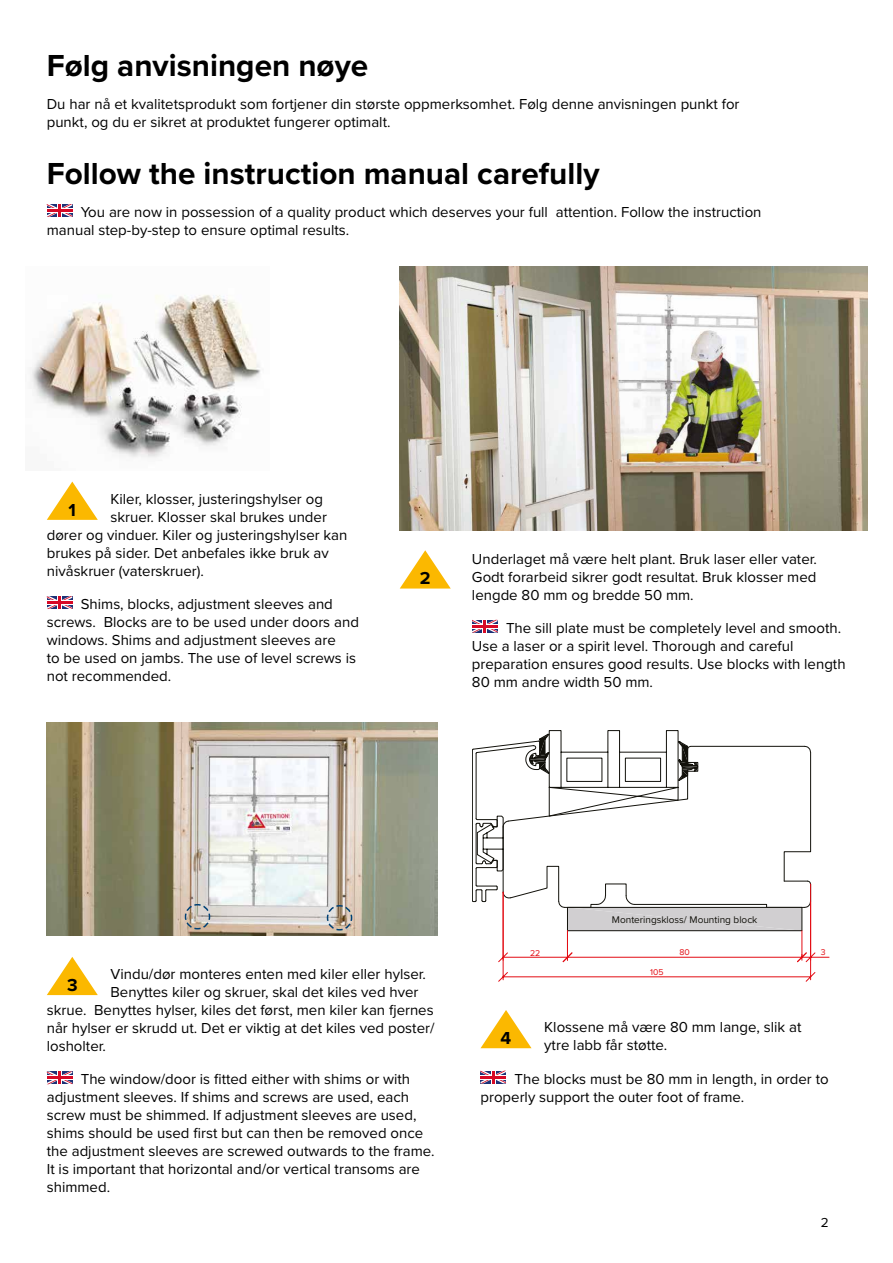
<style>
.page{position:relative;width:893px;height:1263px;background:#fff}
.page>*{position:absolute;margin:0;border:0;box-sizing:border-box;transform-origin:0 0}
.t1{font:700 31.5px "Proxima Nova";color:#000}
.t2{font:700 18px "Proxima Nova";color:#000}
.t3{font:15px/18px "Proxima Nova";color:#000}
.t4{font:13.5px "Proxima Nova";color:#000}
.t5{font:10.05px "Proxima Nova";color:#12110b}
.t6{font:8.7px "Proxima Nova";color:#e30c13}
</style>
<div class="page">
<img style="left:31px;top:295px;width:230px;height:163px">
<img style="left:47px;top:723px;width:391px;height:212px">
<svg style="left:472px;top:730px;width:357px;height:252px"></svg>
<img style="left:400px;top:267px;width:467px;height:263px">
<svg style="left:400px;top:550px;width:51px;height:38px"></svg>
<svg style="left:47px;top:596px;width:25px;height:13px"></svg>
<hr style="left:47px;top:601px;width:25px;height:3px;background:#d70926">
<svg style="left:47px;top:1071px;width:25px;height:13px"></svg>
<hr style="left:47px;top:1076px;width:25px;height:3px;background:#d70926">
<svg style="left:480px;top:1071px;width:26px;height:12px"></svg>
<hr style="left:480px;top:1076px;width:26px;height:2px;background:#d70926">
<svg style="left:472px;top:620px;width:25px;height:12px"></svg>
<hr style="left:472px;top:625px;width:25px;height:2px;background:#d70926">
<svg style="left:47px;top:204px;width:25px;height:13px"></svg>
<hr style="left:47px;top:209px;width:25px;height:3px;background:#d70926">
<svg style="left:47px;top:957px;width:51px;height:38px"></svg>
<svg style="left:480px;top:1010px;width:51px;height:38px"></svg>
<svg style="left:184px;top:903px;width:27px;height:27px"></svg>
<svg style="left:326px;top:904px;width:27px;height:27px"></svg>
<svg style="left:47px;top:482px;width:51px;height:38px"></svg>
<h1 class="t1" style="left:47px;top:42px;width:323px">Følg anvisningen nøye</h1>
<p class="t3" style="left:47px;top:94px;width:694px">Du har nå et kvalitetsprodukt som fortjener din største oppmerksomhet. Følg denne anvisningen punkt for punkt, og du er sikret at produktet fungerer optimalt.</p>
<h1 class="t1" style="left:47px;top:150px;width:554px">Follow the instruction manual carefully</h1>
<p class="t3" style="left:47px;top:202px;width:716px;text-indent:34px">You are now in possession of a quality product which deserves your full attention. Follow the instruction manual step-by-step to ensure optimal results.</p>
<p class="t3" style="left:111px;top:489px;width:214px">Kiler, klosser, justeringshylser og</p>
<p class="t3" style="left:111px;top:507px;width:218px">skruer. Klosser skal brukes under</p>
<p class="t3" style="left:47px;top:525px;width:302px">dører og vinduer. Kiler og justeringshylser kan</p>
<p class="t3" style="left:47px;top:543px;width:284px">brukes på sider. Det anbefales ikke bruk av</p>
<p class="t3" style="left:47px;top:561px;width:159px">nivåskruer (vaterskruer).</p>
<p class="t2" style="left:69px;top:496px;width:9px">1</p>
<p class="t3" style="left:47px;top:594px;width:314px;text-indent:34px">Shims, blocks, adjustment sleeves and screws. Blocks are to be used under doors and windows. Shims and adjustment sleeves are<br>to be used on jambs. The use of level screws is not recommended.</p>
<p class="t2" style="left:420px;top:565px;width:12px">2</p>
<p class="t3" style="left:472px;top:549px;width:346px;text-align:justify">Underlaget må være helt plant. Bruk laser eller vater.<br>Godt forarbeid sikrer godt resultat. Bruk klosser med lengde 80 mm og bredde 50 mm.</p>
<p class="t3" style="left:472px;top:618px;width:375px;text-indent:34px">The sill plate must be completely level and smooth.<br>Use a laser or a spirit level. Thorough and careful preparation ensures good results. Use blocks with length 80 mm andre width 50 mm.</p>
<p class="t3" style="left:111px;top:965px;width:317px">Vindu/dør monteres enten med kiler eller hylser.</p>
<p class="t3" style="left:111px;top:983px;width:310px">Benyttes kiler og skruer, skal det kiles ved hver</p>
<p class="t3" style="left:47px;top:1001px;width:388px">skrue. Benyttes hylser, kiles det først, men kiler kan fjernes</p>
<p class="t3" style="left:47px;top:1019px;width:389px">når hylser er skrudd ut. Det er viktig at det kiles ved poster/</p>
<p class="t3" style="left:47px;top:1037px;width:61px">losholter.</p>
<p class="t2" style="left:67px;top:971px;width:12px">3</p>
<p class="t2" style="left:501px;top:1024px;width:12px">4</p>
<p class="t5" style="left:612px;top:912px;width:147px">Monteringskloss/ Mounting block</p>
<p class="t6" style="left:530px;top:946px;width:12px">22</p>
<p class="t6" style="left:679px;top:946px;width:12px">80</p>
<p class="t6" style="left:821px;top:946px;width:6px">3</p>
<p class="t6" style="left:650px;top:965px;width:15px">105</p>
<p class="t3" style="left:544px;top:1018px;width:259px">Klossene må være 80 mm lange, slik at ytre labb får støtte.</p>
<p class="t3" style="left:47px;top:1070px;width:389px;text-indent:34px">The window/door is fitted either with shims or with adjustment sleeves. If shims and screws are used, each screw must be shimmed. If adjustment sleeves are used, shims should be used first but can then be removed once the adjustment sleeves are screwed outwards to the frame.<br>It is important that horizontal and/or vertical transoms are shimmed.</p>
<p class="t3" style="left:480px;top:1069px;width:350px;text-indent:34px">The blocks must be 80 mm in length, in order to properly support the outer foot of frame.</p>
<p class="t4" style="left:821px;top:1212px;width:9px">2</p>
</div>
